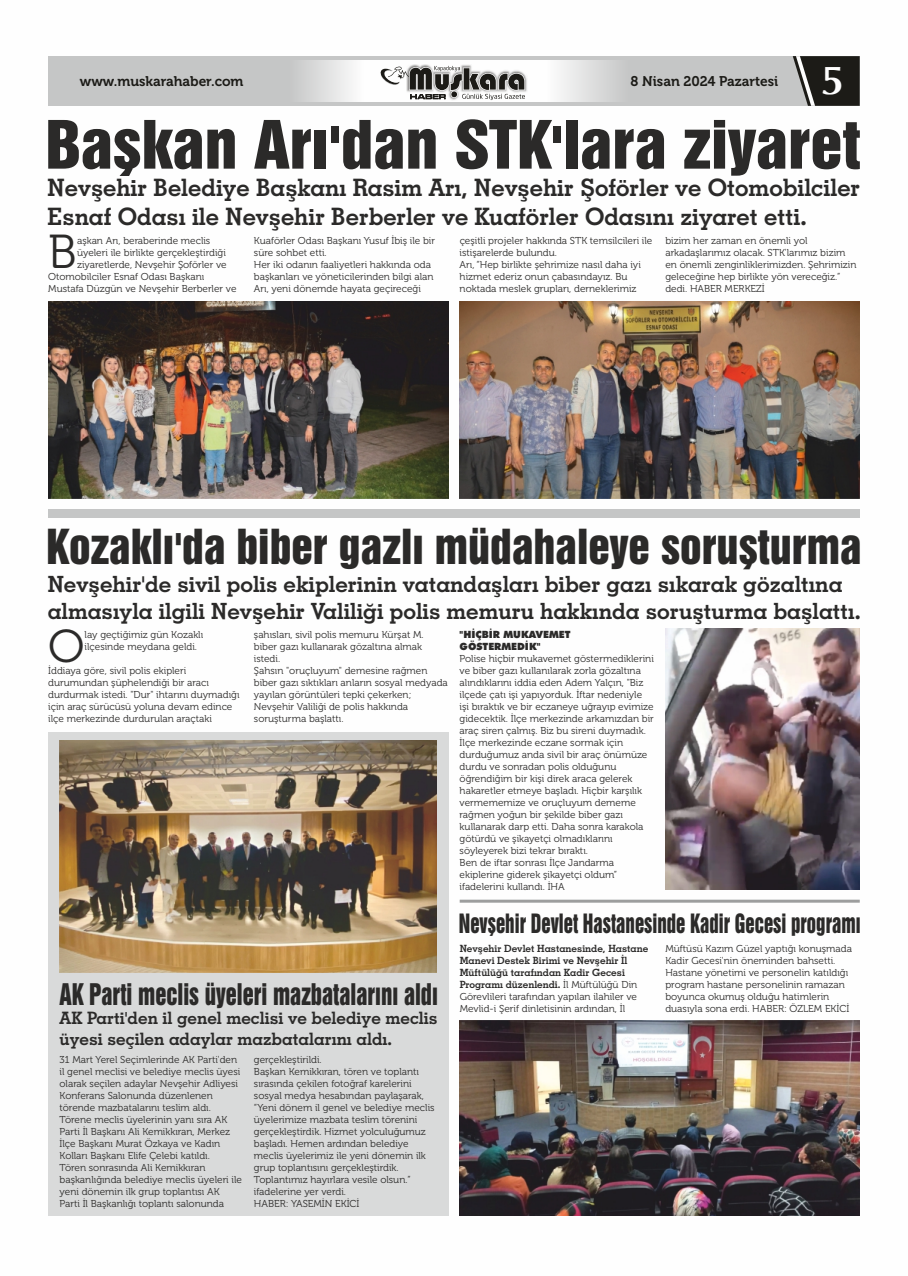
<style>
.page{position:relative;width:908px;height:1276px;background:#fff}
.page>*{position:absolute;margin:0;border:0;box-sizing:border-box;transform-origin:0 0}
.t1{font:60.8px "Swiss 921 BT";color:#2b2a29;scale:1.08 1}
.t2{font:47.5px "Museo 300";color:#2b2a29}
.t3{font:45.9px "Museo 300";color:#2b2a29}
.t4{font:44px "Swiss 921 BT";color:#2b2a29}
.t5{font:700 40.3px "Optima";color:#fefefe}
.t6{font:27.2px "Swiss 921 BT";color:#2b2a29;scale:.83 1}
.t7{font:24.3px "Swiss 921 BT";color:#2b2a29;scale:.78 1}
.t8{font:24px/28.8px "Geometric Slabserif 703 Bold BT";color:#2b2a29}
.t9{font:22.4px/26.8px "Geometric Slabserif 703 Bold BT";color:#2b2a29}
.t10{font:17.1px/20.5px "Geometric Slabserif 703 Bold BT";color:#2b2a29}
.t11{font:14px "Museo 700";color:#1c1b17}
.t12{font:10px/12px "Museo 300";color:#2b2a29}
.t13{font:10px/12px "Geometric Slabserif 703 Bold BT";color:#2b2a29}
.t14{font:900 10px/12px "Futura BT";color:#2b2a29}
.s1{font-family:"Museo 300"}
</style>
<div class="page">
<div style="left:48px;top:56px;width:811px;height:50px;background:#c5c6c6"></div>
<img style="left:303px;top:60px;width:310px;height:42px">
<svg style="left:792px;top:56px;width:67px;height:50px;background:#3f3e3b"></svg>
<img style="left:406px;top:65px;width:121px;height:35px">
<svg style="left:379px;top:66px;width:146px;height:36px;background:#a6a6a4"></svg>
<img style="left:48px;top:302px;width:400px;height:197px">
<img style="left:459px;top:302px;width:400px;height:197px">
<div style="left:48px;top:509px;width:811px;height:8px;background:#c5c6c6"></div>
<img style="left:665px;top:628px;width:194px;height:262px">
<div style="left:48px;top:732px;width:400px;height:483px;background:#d9dada"></div>
<hr style="left:459px;top:899px;width:400px;height:3px;background:#9d9e9e">
<img style="left:459px;top:1020px;width:400px;height:195px">
<img style="left:59px;top:740px;width:378px;height:232px">
<h3 class="t11" style="left:80px;top:75px;width:165px">www.muskarahaber.com</h3>
<h3 class="t11" style="left:630px;top:75px;width:149px">8 Nisan 2024 Pazartesi</h3>
<h3 class="t5" style="left:820px;top:63px;width:26px">5</h3>
<h1 class="t1" style="left:45px;top:122px;width:756px">Başkan Arı'dan STK'lara ziyaret</h1>
<h3 class="t8" style="left:48px;top:175px;width:813px">Nevşehir Belediye Başkanı Rasim Arı, Nevşehir Şoförler ve Otomobilciler<br>Esnaf Odası ile Nevşehir Berberler ve Kuaförler Odasını ziyaret etti.</h3>
<h2 class="t2" style="left:48px;top:232px;width:30px">B</h2>
<p class="t12" style="left:77px;top:235px;width:135px">aşkan Arı, beraberinde meclis</p>
<p class="t12" style="left:77px;top:247px;width:150px">üyeleri ile birlikte gerçekleştirdiği</p>
<p class="t12" style="left:77px;top:259px;width:151px">ziyaretlerde, Nevşehir Şoförler ve</p>
<p class="t12" style="left:48px;top:271px;width:157px">Otomobilciler Esnaf Odası Başkanı</p>
<p class="t12" style="left:48px;top:283px;width:190px">Mustafa Düzgün ve Nevşehir Berberler ve</p>
<p class="t12" style="left:254px;top:235px;width:182px">Kuaförler Odası Başkanı Yusuf İbiş ile bir süre sohbet etti.<br>Her iki odanın faaliyetleri hakkında oda başkanları ve yöneticilerinden bilgi alan Arı, yeni dönemde hayata geçireceği</p>
<p class="t12" style="left:459px;top:235px;width:194px">çeşitli projeler hakkında STK temsilcileri ile istişarelerde bulundu.<br>Arı, “Hep birlikte şehrimize nasıl daha iyi hizmet ederiz onun çabasındayız. Bu noktada meslek grupları, derneklerimiz</p>
<p class="t12" style="left:665px;top:235px;width:192px">bizim her zaman en önemli yol arkadaşlarımız olacak. STK'larımız bizim en önemli zenginliklerimizden. Şehrimizin geleceğine hep birlikte yön vereceğiz.” dedi. HABER MERKEZİ</p>
<h3 class="t4" style="left:46px;top:530px;width:816px">Kozaklı'da biber gazlı müdahaleye soruşturma</h3>
<h3 class="t9" style="left:48px;top:572px;width:814px">Nevşehir'de sivil polis ekiplerinin vatandaşları biber gazı sıkarak gözaltına almasıyla ilgili Nevşehir Valiliği polis memuru hakkında soruşturma başlattı.</h3>
<h3 class="t3" style="left:48px;top:627px;width:38px">O</h3>
<p class="t12" style="left:85px;top:629px;width:120px">lay geçtiğimiz gün Kozaklı ilçesinde meydana geldi.</p>
<p class="t12" style="left:48px;top:665px;width:193px">İddiaya göre, sivil polis ekipleri durumundan şüphelendiği bir aracı durdurmak istedi. "Dur" ihtarını duymadığı için araç sürücüsü yoluna devam edince ilçe merkezinde durdurulan araçtaki</p>
<p class="t12" style="left:254px;top:629px;width:195px">şahısları, sivil polis memuru Kürşat M. biber gazı kullanarak gözaltına almak istedi.<br>Şahsın "oruçluyum" demesine rağmen biber gazı sıktıkları anların sosyal medyada yayılan görüntüleri tepki çekerken; Nevşehir Valiliği de polis hakkında soruşturma başlattı.</p>
<p class="t14" style="left:459px;top:629px;width:112px">"HİÇBİR MUKAVEMET<br>GÖSTERMEDİK"</p>
<p class="t12" style="left:459px;top:653px;width:196px">Polise hiçbir mukavemet göstermediklerini ve biber gazı kullanılarak zorla gözaltına alındıklarını iddia eden Adem Yalçın, "Biz ilçede çatı işi yapıyorduk. İftar nedeniyle işi bıraktık ve bir eczaneye uğrayıp evimize gidecektik. İlçe merkezinde arkamızdan bir araç siren çalmış. Biz bu sireni duymadık.<br>İlçe merkezinde eczane sormak için durduğumuz anda sivil bir araç önümüze durdu ve sonradan polis olduğunu öğrendiğim bir kişi direk araca gelerek hakaretler etmeye başladı. Hiçbir karşılık vermememize ve oruçluyum dememe rağmen yoğun bir şekilde biber gazı kullanarak darp etti. Daha sonra karakola götürdü ve şikayetçi olmadıklarını söyleyerek bizi tekrar bıraktı.<br>Ben de iftar sonrası İlçe Jandarma ekiplerine giderek şikayetçi oldum” ifadelerini kullandı. İHA</p>
<h3 class="t6" style="left:59px;top:984px;width:457px">AK Parti meclis üyeleri mazbatalarını aldı</h3>
<h3 class="t10" style="left:60px;top:1009px;width:379px">AK Parti'den il genel meclisi ve belediye meclis üyesi seçilen adaylar mazbatalarını aldı.</h3>
<p class="t12" style="left:60px;top:1054px;width:184px">31 Mart Yerel Seçimlerinde AK Parti'den il genel meclisi ve belediye meclis üyesi olarak seçilen adaylar Nevşehir Adliyesi Konferans Salonunda düzenlenen törende mazbatalarını teslim aldı.<br>Törene meclis üyelerinin yanı sıra AK Parti İl Başkanı Ali Kemikkıran, Merkez İlçe Başkanı Murat Özkaya ve Kadın Kolları Başkanı Elife Çelebi katıldı.<br>Tören sonrasında Ali Kemikkıran başkanlığında belediye meclis üyeleri ile yeni dönemin ilk grup toplantısı AK Parti İl Başkanlığı toplantı salonunda</p>
<p class="t12" style="left:254px;top:1054px;width:182px">gerçekleştirildi.<br>Başkan Kemikkıran, tören ve toplantı sırasında çekilen fotoğraf karelerini sosyal medya hesabından paylaşarak, “Yeni dönem il genel ve belediye meclis üyelerimize mazbata teslim törenini gerçekleştirdik. Hizmet yolculuğumuz başladı. Hemen ardından belediye meclis üyelerimiz ile yeni dönemin ilk grup toplantısını gerçekleştirdik.<br>Toplantımız hayırlara vesile olsun.” ifadelerine yer verdi.<br>HABER: YASEMİN EKİCİ</p>
<h3 class="t7" style="left:458px;top:915px;width:516px">Nevşehir Devlet Hastanesinde Kadir Gecesi programı</h3>
<p class="t13" style="left:459px;top:943px;width:190px">Nevşehir Devlet Hastanesinde, Hastane Manevi Destek Birimi ve Nevşehir İl Müftülüğü tarafından Kadir Gecesi Programı düzenlendi. <span class="s1">İl Müftülüğü Din</span></p>
<p class="t12" style="left:459px;top:991px;width:179px">Görevlileri tarafından yapılan ilahiler ve<br>Mevlid-i Şerif dinletisinin ardından, İl</p>
<p class="t12" style="left:665px;top:943px;width:188px">Müftüsü Kazım Güzel yaptığı konuşmada Kadir Gecesi'nin öneminden bahsetti.<br>Hastane yönetimi ve personelin katıldığı program hastane personelinin ramazan boyunca okumuş olduğu hatimlerin duasıyla sona erdi. HABER: ÖZLEM EKİCİ</p>
</div>
